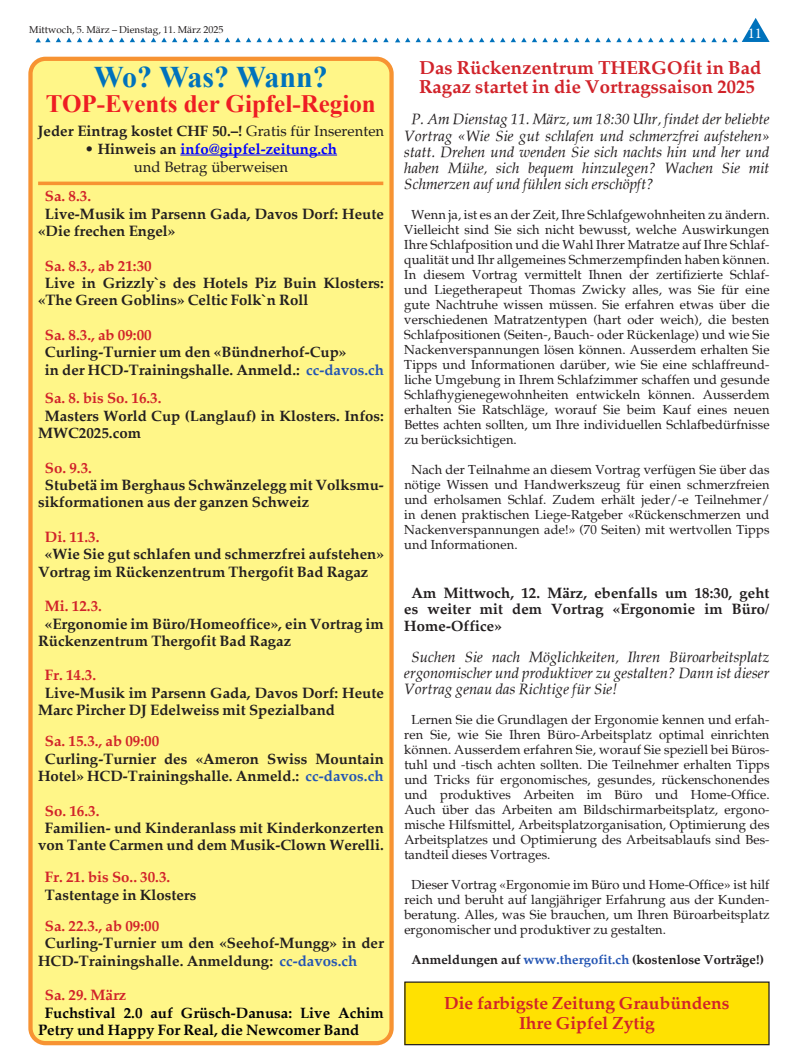
<style>
.page{position:relative;width:798px;height:1063px;background:#fff}
.page>*{position:absolute;margin:0;border:0;box-sizing:border-box;transform-origin:0 0}
.t1{font:700 30px "Times New Roman";letter-spacing:-.03em;color:#0072bc}
.t2{font:700 25px "Times New Roman";color:#ee1d23}
.Lauftext{font:700 18.75px/18.8px "Palatia";color:#d1232a}
.Lauftext-2{font:700 17.5px "Palatia";color:#d1232a}
.Lauftext-3{font:700 15px/17.4px "Palatia";color:#231f20}
.Lauftext-4{font:italic 15px/16.2px "Palatia";color:#231f20;text-align:justify}
.Lauftext-5{font:700 15px "Palatia";color:#d1232a}
.Lauftext-6{font:700 15px/17.4px "Palatia";color:#010106}
.t3{font:700 15px "Palatia";color:#00f}
.t4{font:15px "Palatia";color:#231f20}
.t5{font:15px "Minion Pro";color:#fff}
.Lauftext-7{font:13.12px/15px "Palatia";color:#231f20;text-align:justify}
.Lauftext-8{font:700 13.12px "Palatia";color:#231f20}
.t6{font:10px "Palatia";color:#231f20}
.s1{font-weight:400}
.s2{font-weight:400;color:#231f20}
.s3{color:#231f20}
.s4{color:#2455b4}
</style>
<div class="page">
<svg style="left:669px;top:38px;width:15px;height:4px"></svg>
<svg style="left:595px;top:38px;width:68px;height:4px"></svg>
<svg style="left:574px;top:38px;width:15px;height:4px"></svg>
<svg style="left:500px;top:38px;width:68px;height:4px"></svg>
<svg style="left:479px;top:38px;width:15px;height:4px"></svg>
<svg style="left:690px;top:18px;width:79px;height:24px"></svg>
<svg style="left:395px;top:38px;width:78px;height:4px"></svg>
<svg style="left:320px;top:38px;width:68px;height:4px"></svg>
<svg style="left:225px;top:38px;width:89px;height:4px"></svg>
<svg style="left:130px;top:38px;width:89px;height:4px"></svg>
<svg style="left:35px;top:38px;width:89px;height:4px"></svg>
<div style="left:30px;top:59px;width:361px;height:984px;background:#fff688;border-radius:15px"></div>
<div style="left:28px;top:57px;width:365px;height:988px;border:4px solid #f79332;border-radius:15px"></div>
<hr style="left:180px;top:155px;width:157px;height:1px;background:#00f">
<hr style="left:38px;top:182px;width:345px;height:3px;background:#f79332">
<div style="left:405px;top:982px;width:363px;height:63px;background:#ffe101"></div>
<div style="left:404px;top:981px;width:365px;height:64px;border:1px solid #231f20"></div>
<p class="t6" style="left:29px;top:23px;width:195px">Mittwoch, 5. März – Dienstag, 11. März 2025</p>
<p class="t1" style="left:94px;top:56px;width:235px">Wo? Was? Wann?</p>
<p class="t2" style="left:46px;top:86px;width:331px">TOP-Events der Gipfel-Region</p>
<p class="Lauftext-3" style="left:38px;top:122px;width:348px">Jeder Eintrag kostet CHF 50.–! <span class="s1">Gratis für Inserenten</span></p>
<p class="t3" style="left:85px;top:139px;width:253px"><span class="s2">•</span> <span class="s3">Hinweis an</span> info@gipfel-zeitung.ch</p>
<p class="t4" style="left:134px;top:157px;width:156px">und Betrag überweisen</p>
<p class="Lauftext-5" style="left:45px;top:187px;width:48px">Sa. 8.3.</p>
<p class="Lauftext-3" style="left:38px;top:205px;width:347px;text-indent:7px">Live-Musik im Parsenn Gada, Davos Dorf: Heute «Die frechen Engel»</p>
<p class="Lauftext-5" style="left:45px;top:257px;width:108px">Sa. 8.3., ab 21:30</p>
<p class="Lauftext-3" style="left:38px;top:274px;width:347px;text-indent:7px">Live in Grizzly`s des Hotels Piz Buin Klosters: «The Green Goblins» Celtic Folk`n Roll</p>
<p class="Lauftext-5" style="left:45px;top:326px;width:108px">Sa. 8.3., ab 09:00</p>
<p class="Lauftext-3" style="left:45px;top:344px;width:303px">Curling-Turnier um den «Bündnerhof-Cup»</p>
<p class="Lauftext-3" style="left:45px;top:361px;width:340px">in der HCD-Trainingshalle. Anmeld.: <span class="s4">cc-davos.ch</span></p>
<p class="Lauftext-5" style="left:45px;top:389px;width:118px">Sa. 8. bis So. 16.3.</p>
<p class="Lauftext-3" style="left:38px;top:407px;width:347px;text-indent:7px">Masters World Cup (Langlauf) in Klosters. Infos:<br>MWC2025.com</p>
<p class="Lauftext-5" style="left:45px;top:458px;width:48px">So. 9.3.</p>
<p class="Lauftext-3" style="left:38px;top:476px;width:347px;text-indent:7px">Stubetä im Berghaus Schwänzelegg mit Volksmu&shy;sikformationen aus der ganzen Schweiz</p>
<p class="Lauftext-5" style="left:45px;top:528px;width:56px">Di. 11.3.</p>
<p class="Lauftext-3" style="left:38px;top:545px;width:347px;text-indent:7px">«Wie Sie gut schlafen und schmerzfrei aufstehen»<br>Vortrag im Rückenzentrum Thergofit Bad Ragaz</p>
<p class="Lauftext-5" style="left:45px;top:597px;width:58px">Mi. 12.3.</p>
<p class="Lauftext-3" style="left:38px;top:615px;width:347px;text-indent:7px">«Ergonomie im Büro/Homeoffice», ein Vortrag im<br>Rückenzentrum Thergofit Bad Ragaz</p>
<p class="Lauftext-5" style="left:45px;top:666px;width:53px">Fr. 14.3.</p>
<p class="Lauftext-3" style="left:38px;top:684px;width:347px;text-indent:7px">Live-Musik im Parsenn Gada, Davos Dorf: Heute<br>Marc Pircher DJ Edelweiss mit Spezialband</p>
<p class="Lauftext-5" style="left:45px;top:732px;width:116px">Sa. 15.3., ab 09:00</p>
<p class="Lauftext-3" style="left:38px;top:750px;width:347px;text-align:center">Curling-Turnier des «Ameron Swiss Mountain<br>Hotel» HCD-Trainingshalle. Anmeld.: <span class="s4">cc-davos.ch</span></p>
<p class="Lauftext-5" style="left:45px;top:801px;width:56px">So. 16.3.</p>
<p class="Lauftext-3" style="left:38px;top:819px;width:347px;text-align:center">Familien- und Kinderanlass mit Kinderkonzerten von Tante Carmen und dem Musik-Clown Werelli.</p>
<p class="Lauftext-5" style="left:45px;top:868px;width:127px">Fr. 21. bis So.. 30.3.</p>
<p class="Lauftext-3" style="left:45px;top:886px;width:153px">Tastentage in Klosters</p>
<p class="Lauftext-5" style="left:45px;top:917px;width:116px">Sa. 22.3., ab 09:00</p>
<p class="Lauftext-3" style="left:38px;top:934px;width:347px;text-indent:7px">Curling-Turnier um den «Seehof-Mungg» in der<br>HCD-Trainingshalle. Anmeldung: <span class="s4">cc-davos.ch</span></p>
<p class="Lauftext-5" style="left:45px;top:986px;width:83px">Sa. 29. März</p>
<p class="Lauftext-6" style="left:38px;top:1004px;width:347px;text-indent:7px">Fuchstival 2.0 auf Grüsch-Danusa: Live Achim<br>Petry und Happy For Real, die Newcomer Band</p>
<p class="t5" style="left:747px;top:23px;width:16px">11</p>
<p class="Lauftext" style="left:419px;top:59px;width:344px">Das Rückenzentrum THERGOfit in Bad<br>Ragaz startet in die Vortragssaison 2025</p>
<p class="Lauftext-4" style="left:404px;top:111px;width:367px;text-indent:7px">P. Am Dienstag 11. März, um 18:30 Uhr, findet der beliebte Vortrag «Wie Sie gut schlafen und schmerzfrei aufstehen» statt. Drehen und wenden Sie sich nachts hin und her und haben Mühe, sich bequem hinzulegen? Wachen Sie mit Schmerzen auf und fühlen sich erschöpft?</p>
<p class="Lauftext-7" style="left:404px;top:208px;width:367px;text-align:center">Wenn ja, ist es an der Zeit, Ihre Schlafgewohnheiten zu ändern.<br>Vielleicht sind Sie sich nicht bewusst, welche Auswirkungen Ihre Schlafposition und die Wahl Ihrer Matratze auf Ihre Schlaf&shy;qualität und Ihr allgemeines Schmerzempfinden haben können.</p>
<p class="Lauftext-7" style="left:404px;top:268px;width:367px">In diesem Vortrag vermittelt Ihnen der zertifizierte Schlaf&shy;und Liegetherapeut Thomas Zwicky alles, was Sie für eine gute Nachtruhe wissen müssen. Sie erfahren etwas über die verschiedenen Matratzentypen (hart oder weich), die besten Schlafpositionen (Seiten-, Bauch- oder Rückenlage) und wie Sie Nackenverspannungen lösen können. Ausserdem erhalten Sie Tipps und Informationen darüber, wie Sie eine schlaffreund&shy;liche Umgebung in Ihrem Schlafzimmer schaffen und gesunde Schlafhygienegewohnheiten entwickeln können. Ausserdem erhalten Sie Ratschläge, worauf Sie beim Kauf eines neuen Bettes achten sollten, um Ihre individuellen Schlafbedürfnisse zu berücksichtigen.</p>
<p class="Lauftext-7" style="left:404px;top:463px;width:367px;text-indent:7px">Nach der Teilnahme an diesem Vortrag verfügen Sie über das nötige Wissen und Handwerkszeug für einen schmerzfreien und erholsamen Schlaf. Zudem erhält jeder/-e Teilnehmer/ in denen praktischen Liege-Ratgeber «Rückenschmerzen und Nackenverspannungen ade!» (70 Seiten) mit wertvollen Tipps und Informationen.</p>
<p class="Lauftext-3" style="left:404px;top:585px;width:367px;line-height:16.2px;text-align:justify;text-indent:7px">Am Mittwoch, 12. März, ebenfalls um 18:30, geht es weiter mit dem Vortrag «Ergonomie im Büro/ Home-Office»</p>
<p class="Lauftext-4" style="left:404px;top:649px;width:366px;text-indent:7px">Suchen Sie nach Möglichkeiten, Ihren Büroarbeitsplatz ergonomischer und produktiver zu gestalten? Dann ist dieser Vortrag genau das Richtige für Sie!</p>
<p class="Lauftext-7" style="left:404px;top:713px;width:367px;text-indent:7px">Lernen Sie die Grundlagen der Ergonomie kennen und erfah&shy;ren Sie, wie Sie Ihren Büro-Arbeitsplatz optimal einrichten können. Ausserdem erfahren Sie, worauf Sie speziell bei Büros&shy;tuhl und -tisch achten sollten. Die Teilnehmer erhalten Tipps und Tricks für ergonomisches, gesundes, rückenschonendes und produktives Arbeiten im Büro und Home-Office.<br>Auch über das Arbeiten am Bildschirmarbeitsplatz, ergono&shy;mische Hilfsmittel, Arbeitsplatzorganisation, Optimierung des Arbeitsplatzes und Optimierung des Arbeitsablaufs sind Bes&shy;tandteil dieses Vortrages.</p>
<p class="Lauftext-7" style="left:404px;top:878px;width:367px;text-indent:7px">Dieser Vortrag «Ergonomie im Büro und Home-Office» ist hilf reich und beruht auf langjähriger Erfahrung aus der Kunden&shy;beratung. Alles, was Sie brauchen, um Ihren Büroarbeitsplatz ergonomischer und produktiver zu gestalten.</p>
<p class="Lauftext-8" style="left:411px;top:952px;width:354px">Anmeldungen auf <span class="s4">www.thergofit.ch</span> (kostenlose Vorträge!)</p>
<p class="Lauftext-2" style="left:444px;top:993px;width:287px">Die farbigste Zeitung Graubündens</p>
<p class="Lauftext-2" style="left:519px;top:1013px;width:137px">Ihre Gipfel Zytig</p>
</div>
